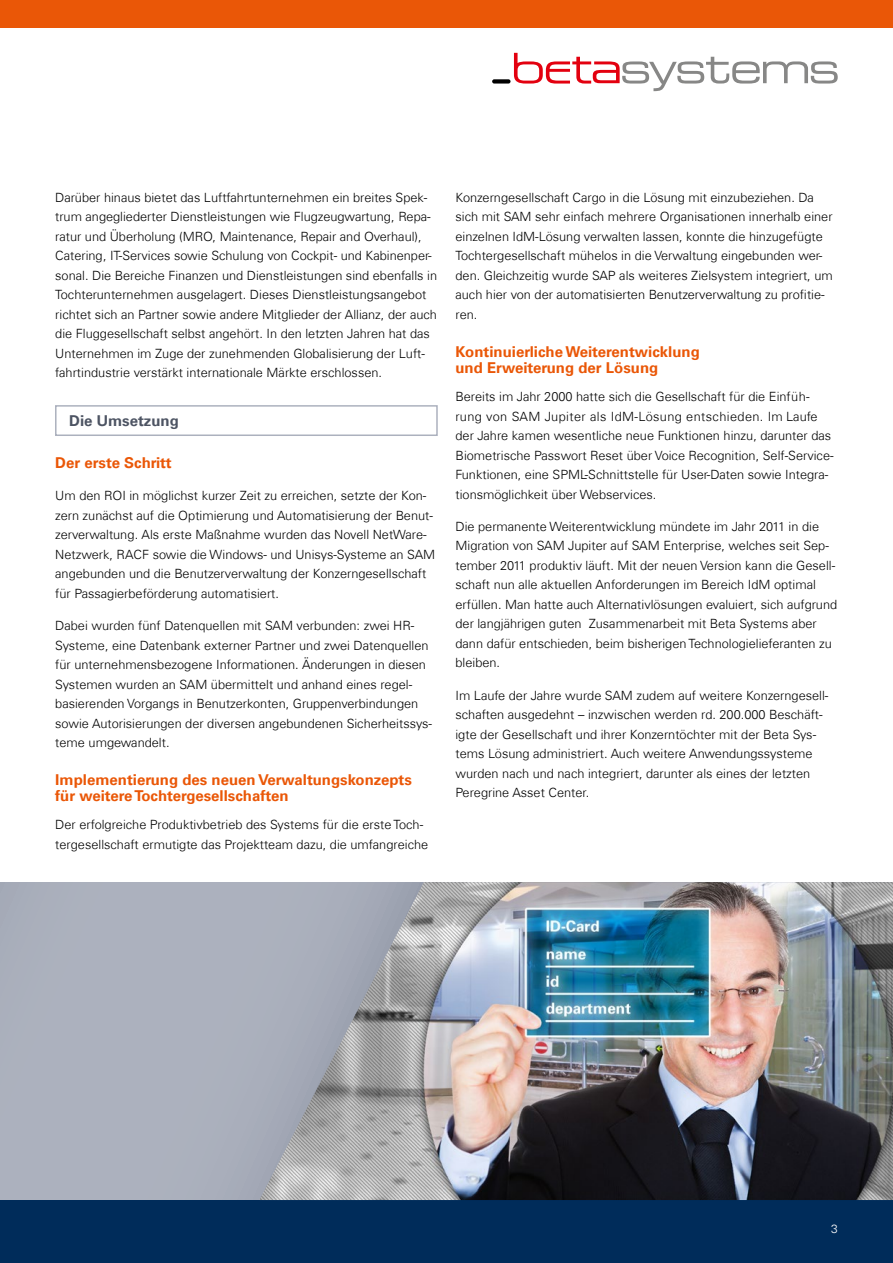
<style>
.page{position:relative;width:893px;height:1263px;background:#fff}
.page>*{position:absolute;margin:0;border:0;box-sizing:border-box;transform-origin:0 0}
.ü2{font:700 15px/16.5px "Univers Com 65";color:#ea5707}
.absatz{font:700 15px "Univers Com 65";color:#ea5707}
.t1{font:700 15px "Univers Com 65";color:#4d5463}
.absatz-2{font:300 12.75px/19.5px "Univers Com 45";color:#000}
._2013_KastenAufzählu{font:300 12px "Univers Com 45";color:#fff}
</style>
<div class="page">
<div style="left:0;top:1200px;width:893px;height:63px;background:#002c5a"></div>
<div style="left:0;top:0;width:893px;height:28px;background:#ea5707"></div>
<div style="left:0;top:882px;width:893px;height:318px;background:#acb1be"></div>
<svg style="left:514px;top:53px;width:324px;height:38px"></svg>
<div style="left:492px;top:79px;width:18px;height:5px;background:#000;border-radius:2px"></div>
<img style="left:259px;top:882px;width:634px;height:318px">
<div style="left:55px;top:405px;width:383px;height:31px;border:2px solid #acb1be"></div>
<p class="absatz-2" style="left:55px;top:187px;width:383px">Darüber hinaus bietet das Luftfahrtunternehmen ein breites Spek&shy;trum angegliederter Dienstleistungen wie Flugzeugwartung, Repa&shy;ratur und Überholung (MRO, Maintenance, Repair and Overhaul), Catering, IT-Services sowie Schulung von Cockpit- und Kabinenper&shy;sonal. Die Bereiche Finanzen und Dienstleistungen sind ebenfalls in Tochterunternehmen ausgelagert. Dieses Dienstleistungsangebot richtet sich an Partner sowie andere Mitglieder der Allianz, der auch die Fluggesellschaft selbst angehört. In den letzten Jahren hat das Unternehmen im Zuge der zunehmenden Globalisierung der Luft&shy;fahrtindustrie verstärkt internationale Märkte erschlossen.</p>
<p class="t1" style="left:69px;top:412px;width:111px">Die Umsetzung</p>
<p class="absatz" style="left:55px;top:454px;width:118px">Der erste Schritt</p>
<p class="absatz-2" style="left:55px;top:486px;width:381px">Um den ROI in möglichst kurzer Zeit zu erreichen, setzte der Kon&shy;zern zunächst auf die Optimierung und Automatisierung der Benut&shy;zerverwaltung. Als erste Maßnahme wurden das Novell NetWare-Netzwerk, RACF sowie die Windows- und Unisys-Systeme an SAM angebunden und die Benutzerverwaltung der Konzerngesellschaft für Passagierbeförderung automatisiert.</p>
<p class="absatz-2" style="left:55px;top:616px;width:378px">Dabei wurden fünf Datenquellen mit SAM verbunden: zwei HR-Systeme, eine Datenbank externer Partner und zwei Datenquellen für unternehmensbezogene Informationen. Änderungen in diesen Systemen wurden an SAM übermittelt und anhand eines regel&shy;basierenden Vorgangs in Benutzerkonten, Gruppenverbindungen sowie Autorisierungen der diversen angebundenen Sicherheitssys&shy;teme umgewandelt.</p>
<p class="ü2" style="left:55px;top:771px;width:358px">Implementierung des neuen Verwaltungskonzepts für weitere Tochtergesellschaften</p>
<p class="absatz-2" style="left:55px;top:815px;width:374px">Der erfolgreiche Produktivbetrieb des Systems für die erste Toch&shy;tergesellschaft ermutigte das Projektteam dazu, die umfangreiche</p>
<p class="absatz-2" style="left:455px;top:187px;width:379px">Konzerngesellschaft Cargo in die Lösung mit einzubeziehen. Da sich mit SAM sehr einfach mehrere Organisationen innerhalb einer einzelnen IdM-Lösung verwalten lassen, konnte die hinzugefügte Tochtergesellschaft mühelos in die Verwaltung eingebunden wer&shy;den. Gleichzeitig wurde SAP als weiteres Zielsystem integriert, um auch hier von der automatisierten Benutzerverwaltung zu profitie&shy;ren.</p>
<p class="ü2" style="left:455px;top:343px;width:246px">Kontinuierliche Weiterentwicklung und Erweiterung der Lösung</p>
<p class="absatz-2" style="left:455px;top:387px;width:380px">Bereits im Jahr 2000 hatte sich die Gesellschaft für die Einfüh&shy;rung von SAM Jupiter als IdM-Lösung entschieden. Im Laufe der Jahre kamen wesentliche neue Funktionen hinzu, darunter das Biometrische Passwort Reset über Voice Recognition, Self-Service-Funktionen, eine SPML-Schnittstelle für User-Daten sowie Integra&shy;tionsmöglichkeit über Webservices.</p>
<p class="absatz-2" style="left:455px;top:516px;width:383px">Die permanente Weiterentwicklung mündete im Jahr 2011 in die Migration von SAM Jupiter auf SAM Enterprise, welches seit Sep&shy;tember 2011 produktiv läuft. Mit der neuen Version kann die Gesell&shy;schaft nun alle aktuellen Anforderungen im Bereich IdM optimal erfüllen. Man hatte auch Alternativlösungen evaluiert, sich aufgrund der langjährigen guten Zusammenarbeit mit Beta Systems aber dann dafür entschieden, beim bisherigen Technologielieferanten zu bleiben.</p>
<p class="absatz-2" style="left:455px;top:685px;width:374px">Im Laufe der Jahre wurde SAM zudem auf weitere Konzerngesell&shy;schaften ausgedehnt – inzwischen werden rd. 200.000 Beschäft&shy;igte der Gesellschaft und ihrer Konzerntöchter mit der Beta Sys&shy;tems Lösung administriert. Auch weitere Anwendungssysteme wurden nach und nach integriert, darunter als eines der letzten Peregrine Asset Center.</p>
<p class="_2013_KastenAufzählu" style="left:831px;top:1222px;width:8px">3</p>
</div>
